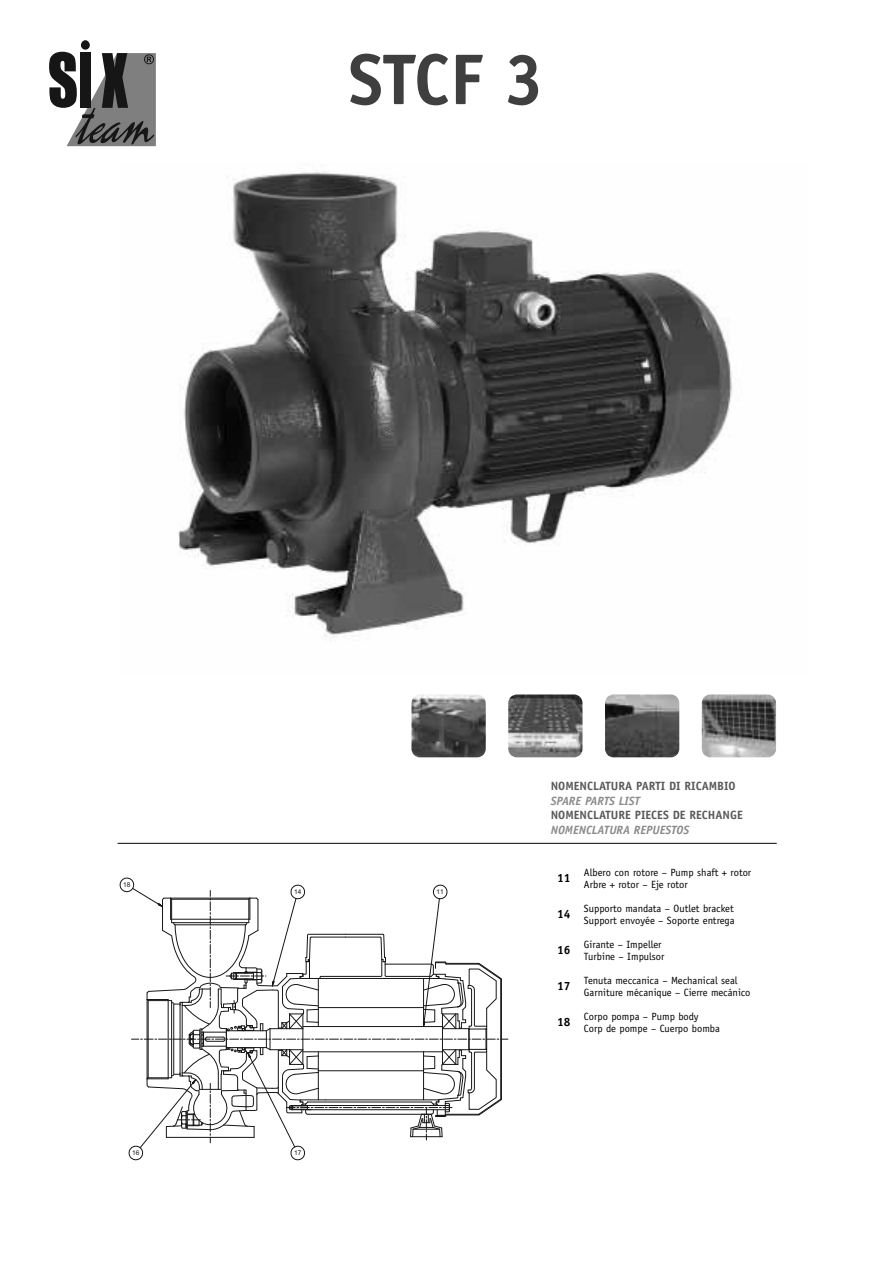
<style>
.page{position:relative;width:893px;height:1263px;background:#fff}
.page>*{position:absolute;margin:0;border:0;box-sizing:border-box;transform-origin:0 0}
.t1{font:700 72px "Officina Sans";color:#3f3f3f}
.t2{font:700 12px "Officina Sans";color:#595959}
.t3{font:italic 700 12px "Officina Sans";color:#8b8b8b}
.t4{font:700 12px "Officina Sans";color:#000}
.t5{font:10.5px/12px "Officina Sans";color:#000}
.t6{font:6.6px "Arial";color:#161616}
</style>
<div class="page">
<div style="left:81px;top:40px;width:9px;height:10px;background:#161616;border-radius:50%"></div>
<svg style="left:49px;top:52px;width:107px;height:94px"></svg>
<hr style="left:118px;top:843px;width:659px;height:1px;background:#000">
<svg style="left:119px;top:877px;width:389px;height:284px"></svg>
<img style="left:702px;top:694px;width:74px;height:63px">
<img style="left:605px;top:694px;width:74px;height:63px">
<img style="left:508px;top:694px;width:74px;height:63px">
<img style="left:411px;top:694px;width:75px;height:63px">
<img style="left:178px;top:171px;width:555px;height:470px">
<h1 class="t1" style="left:348px;top:52px;width:197px">STCF 3</h1>
<p class="t6" style="left:123px;top:881px;width:9px">18</p>
<p class="t6" style="left:294px;top:888px;width:9px">14</p>
<p class="t6" style="left:437px;top:888px;width:9px">11</p>
<p class="t6" style="left:132px;top:1149px;width:9px">16</p>
<p class="t6" style="left:294px;top:1149px;width:9px">17</p>
<p class="t2" style="left:551px;top:782px;width:187px">NOMENCLATURA PARTI DI RICAMBIO</p>
<p class="t3" style="left:551px;top:796px;width:91px">SPARE PARTS LIST</p>
<p class="t2" style="left:551px;top:810px;width:194px">NOMENCLATURE PIECES DE RECHANGE</p>
<p class="t3" style="left:551px;top:825px;width:140px">NOMENCLATURA REPUESTOS</p>
<p class="t4" style="left:557px;top:873px;width:15px">11</p>
<p class="t4" style="left:557px;top:909px;width:15px">14</p>
<p class="t4" style="left:557px;top:945px;width:15px">16</p>
<p class="t4" style="left:557px;top:981px;width:15px">17</p>
<p class="t4" style="left:557px;top:1017px;width:15px">18</p>
<p class="t5" style="left:584px;top:868px;width:169px">Albero con rotore – Pump shaft + rotor<br>Arbre + rotor – Eje rotor</p>
<p class="t5" style="left:584px;top:904px;width:152px">Supporto mandata – Outlet bracket<br>Support envoyée – Soporte entrega</p>
<p class="t5" style="left:584px;top:940px;width:82px">Girante – Impeller<br>Turbine – Impulsor</p>
<p class="t5" style="left:584px;top:976px;width:168px">Tenuta meccanica – Mechanical seal<br>Garniture mécanique – Cierre mecánico</p>
<p class="t5" style="left:584px;top:1012px;width:138px">Corpo pompa – Pump body<br>Corp de pompe – Cuerpo bomba</p>
</div>
